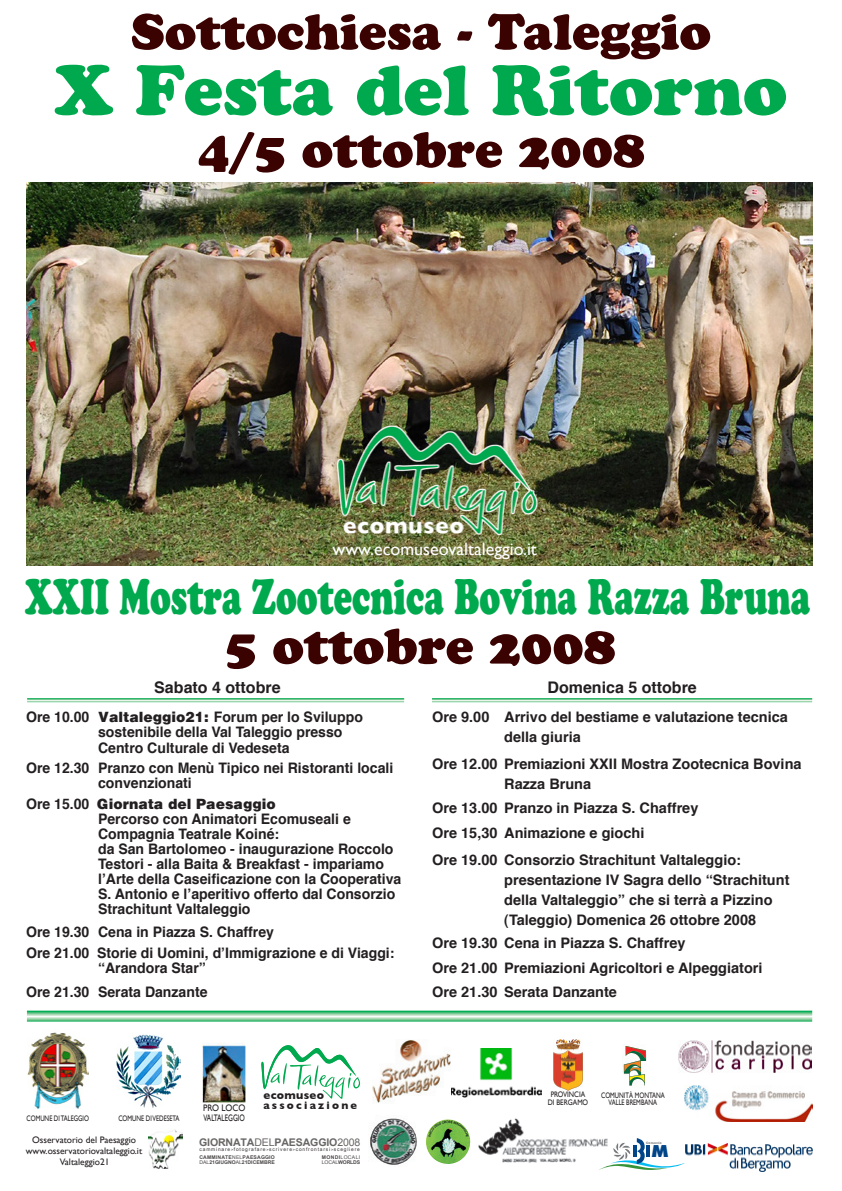
<style>
.page{position:relative;width:842px;height:1191px;background:#fff}
.page>*{position:absolute;margin:0;border:0;box-sizing:border-box;transform-origin:0 0}
.t1{font:70px "Cooper Black Std";color:#00a94e}
.t2{font:50px "Cooper Black Std";color:#3a0200}
.t3{font:49.5px "Cooper Black Std";color:#00a94e;scale:.67 1}
.t4{font:18px "Gill Sans";color:#fff}
.t5{font:700 16px "Helvetica";color:#231f20}
.t6{font:800 15.8px "Futura";color:#014588}
.t7{font:700 14.5px/15px "Helvetica";color:#231f20}
.t8{font:900 14.5px "Helvetica";color:#231f20}
.t9{font:700 11.4px "Gill Sans";letter-spacing:.03em;color:#231f20}
.t10{font:700 11px "Gill Sans";letter-spacing:.2em;color:#231f20}
.t11{font:700 10.5px "Arial";letter-spacing:-.015em;color:#686665}
.t12{font:9.4px "Gill Sans";color:#231f20}
.t13{font:9.4px "Gill Sans";color:#231f20;scale:.7 1}
.t14{font:9.4px "Gill Sans";color:#231f20;scale:.9 1}
.t15{font:8px "Gill Sans";color:#231f20;scale:.75 1}
.t16{font:8px "Gill Sans";color:#231f20;scale:.85 1}
.t17{font:700 5.1px/5.1px "Arial";color:#4b4747}
.t18{font:4.9px "Arial";letter-spacing:.165em;color:#34302f}
.t19{font:700 3.1px "Avant Garde";letter-spacing:.06em;color:#76787b;scale:.9 1}
.s1{font-weight:900}
.s2{font-weight:700}
.s3{font-weight:400}
.s4{font-size:3.8px}
</style>
<div class="page">
<svg style="left:432px;top:698px;width:380px;height:4px;background:#8ad1a5"></svg>
<img style="left:27px;top:182px;width:785px;height:384px">
<svg style="left:27px;top:1010px;width:785px;height:11px;background:#8fd3a8"></svg>
<svg style="left:27px;top:698px;width:377px;height:4px;background:#8ad1a5"></svg>
<img style="left:451px;top:1048px;width:90px;height:50px">
<img style="left:622px;top:1044px;width:25px;height:42px">
<img style="left:553px;top:1039px;width:29px;height:51px">
<img style="left:370px;top:1118px;width:47px;height:47px">
<img style="left:372px;top:1040px;width:78px;height:63px">
<img style="left:478px;top:1118px;width:121px;height:45px">
<img style="left:426px;top:1119px;width:44px;height:45px">
<svg style="left:599px;top:1138px;width:86px;height:31px"></svg>
<img style="left:685px;top:1143px;width:127px;height:28px">
<img style="left:27px;top:1032px;width:61px;height:77px">
<img style="left:117px;top:1034px;width:64px;height:73px">
<img style="left:203px;top:1043px;width:43px;height:59px">
<img style="left:678px;top:1041px;width:134px;height:31px">
<svg style="left:261px;top:1045px;width:100px;height:54px"></svg>
<svg style="left:153px;top:1168px;width:16px;height:1px"></svg>
<img style="left:149px;top:1130px;width:34px;height:38px">
<img style="left:685px;top:1085px;width:127px;height:36px">
<img style="left:305px;top:402px;width:267px;height:164px">
<p class="t2" style="left:131px;top:2px;width:582px">Sottochiesa - Taleggio</p>
<p class="t1" style="left:55px;top:48px;width:734px">X Festa del Ritorno</p>
<p class="t2" style="left:198px;top:119px;width:448px">4/5 ottobre 2008</p>
<p class="t4" style="left:332px;top:538px;width:206px">www.ecomuseovaltaleggio.it</p>
<p class="t3" style="left:25px;top:567px;width:1174px">XXII Mostra Zootecnica Bovina Razza Bruna</p>
<p class="t2" style="left:225px;top:616px;width:392px">5 ottobre 2008</p>
<p class="t5" style="left:154px;top:673px;width:128px">Sabato 4 ottobre</p>
<p class="t5" style="left:547px;top:673px;width:151px">Domenica 5 ottobre</p>
<p class="t7" style="left:432px;top:708px;width:357px">Ore 9.00 Arrivo del bestiame e valutazione tecnica</p>
<p class="t7" style="left:504px;top:728px;width:78px">della giuria</p>
<p class="t7" style="left:504px;top:753px;width:299px;line-height:20px;text-indent:-72px">Ore 12.00 Premiazioni XXII Mostra Zootecnica Bovina<br>Razza Bruna</p>
<p class="t7" style="left:432px;top:800px;width:268px">Ore 13.00 Pranzo in Piazza S. Chaffrey</p>
<p class="t7" style="left:432px;top:824px;width:214px">Ore 15,30 Animazione e giochi</p>
<p class="t7" style="left:432px;top:851px;width:310px">Ore 19.00 Consorzio Strachitunt Valtaleggio:</p>
<p class="t7" style="left:504px;top:869px;width:287px;line-height:20px">presentazione IV Sagra dello “Strachitunt della Valtaleggio” che si terrà a Pizzino (Taleggio) Domenica 26 ottobre 2008</p>
<p class="t7" style="left:432px;top:934px;width:255px">Ore 19.30 Cena in Piazza S. Chaffrey</p>
<p class="t7" style="left:432px;top:959px;width:332px">Ore 21.00 Premiazioni Agricoltori e Alpeggiatori</p>
<p class="t7" style="left:432px;top:983px;width:186px">Ore 21.30 Serata Danzante</p>
<p class="t7" style="left:26px;top:709px;width:338px">Ore 10.00 <span class="s1">Valtaleggio21:</span> Forum per lo Sviluppo</p>
<p class="t7" style="left:98px;top:723px;width:246px">sostenibile della Val Taleggio presso</p>
<p class="t7" style="left:98px;top:739px;width:193px">Centro Culturale di Vedeseta</p>
<p class="t7" style="left:98px;top:760px;width:297px;line-height:14.5px;text-indent:-72px">Ore 12.30 Pranzo con Menù Tipico nei Ristoranti locali convenzionati</p>
<p class="t8" style="left:26px;top:795px;width:251px"><span class="s2">Ore 15.00</span> Giornata del Paesaggio</p>
<p class="t7" style="left:98px;top:810px;width:254px">Percorso con Animatori Ecomuseali e</p>
<p class="t7" style="left:98px;top:825px;width:183px">Compagnia Teatrale Koiné:</p>
<p class="t7" style="left:98px;top:840px;width:305px">da San Bartolomeo - inaugurazione Roccolo Testori - alla Baita &amp; Breakfast - impariamo l’Arte della Caseificazione con la Cooperativa S. Antonio e l’aperitivo offerto dal Consorzio Strachitunt Valtaleggio</p>
<p class="t7" style="left:26px;top:924px;width:249px">Ore 19.30 Cena in Piazza S. Chaffrey</p>
<p class="t7" style="left:98px;top:945px;width:298px;text-indent:-72px">Ore 21.00 Storie di Uomini, d’Immigrazione e di Viaggi: “Arandora Star”</p>
<p class="t7" style="left:26px;top:983px;width:183px">Ore 21.30 Serata Danzante</p>
<p class="t15" style="left:27px;top:1113px;width:85px">COMUNE DI TALEGGIO</p>
<p class="t15" style="left:118px;top:1113px;width:83px">COMUNE DI VEDESETA</p>
<p class="t12" style="left:32px;top:1133px;width:105px">Osservatorio del Paesaggio</p>
<p class="t12" style="left:26px;top:1145px;width:118px">www.osservatoriovaltaleggio.it</p>
<p class="t12" style="left:60px;top:1156px;width:51px">Valtaleggio21</p>
<p class="t14" style="left:203px;top:1102px;width:49px">PRO LOCO</p>
<p class="t13" style="left:204px;top:1111px;width:61px">VALTALEGGIO</p>
<p class="t9" style="left:263px;top:1088px;width:62px">ecomuseo</p>
<p class="t10" style="left:263px;top:1099px;width:95px">associazione</p>
<p class="t11" style="left:199px;top:1136px;width:163px">GIORNATA<span class="s3">DEL</span>PAESAGGIO<span class="s3">2008</span></p>
<p class="t18" style="left:200px;top:1146px;width:162px">camminare<span class="s4">&gt;</span>fotografare<span class="s4">&gt;</span>scrivere<span class="s4">&gt;</span>confrontarsi<span class="s4">&gt;</span>scegliere</p>
<p class="t17" style="left:322px;top:1154px;width:40px">MONDI<span class="s3">LOCALI<br>LOCAL</span>WORLDS</p>
<p class="t17" style="left:199px;top:1154px;width:77px">CAMMINATE<span class="s3">NEL</span>PAESAGGIO<br><span class="s3">DAL</span>21GIUGNO<span class="s3">AL</span>21DICEMBRE</p>
<p class="t16" style="left:551px;top:1090px;width:42px">PROVINCIA</p>
<p class="t16" style="left:548px;top:1097px;width:49px">DI BERGAMO</p>
<p class="t15" style="left:601px;top:1090px;width:86px">COMUNITÀ MONTANA</p>
<p class="t15" style="left:609px;top:1097px;width:66px">VALLE BREMBANA</p>
<p class="t19" style="left:646px;top:1140px;width:19px">Consorzio</p>
<p class="t6" style="left:651px;top:1141px;width:19px">M</p>
</div>
